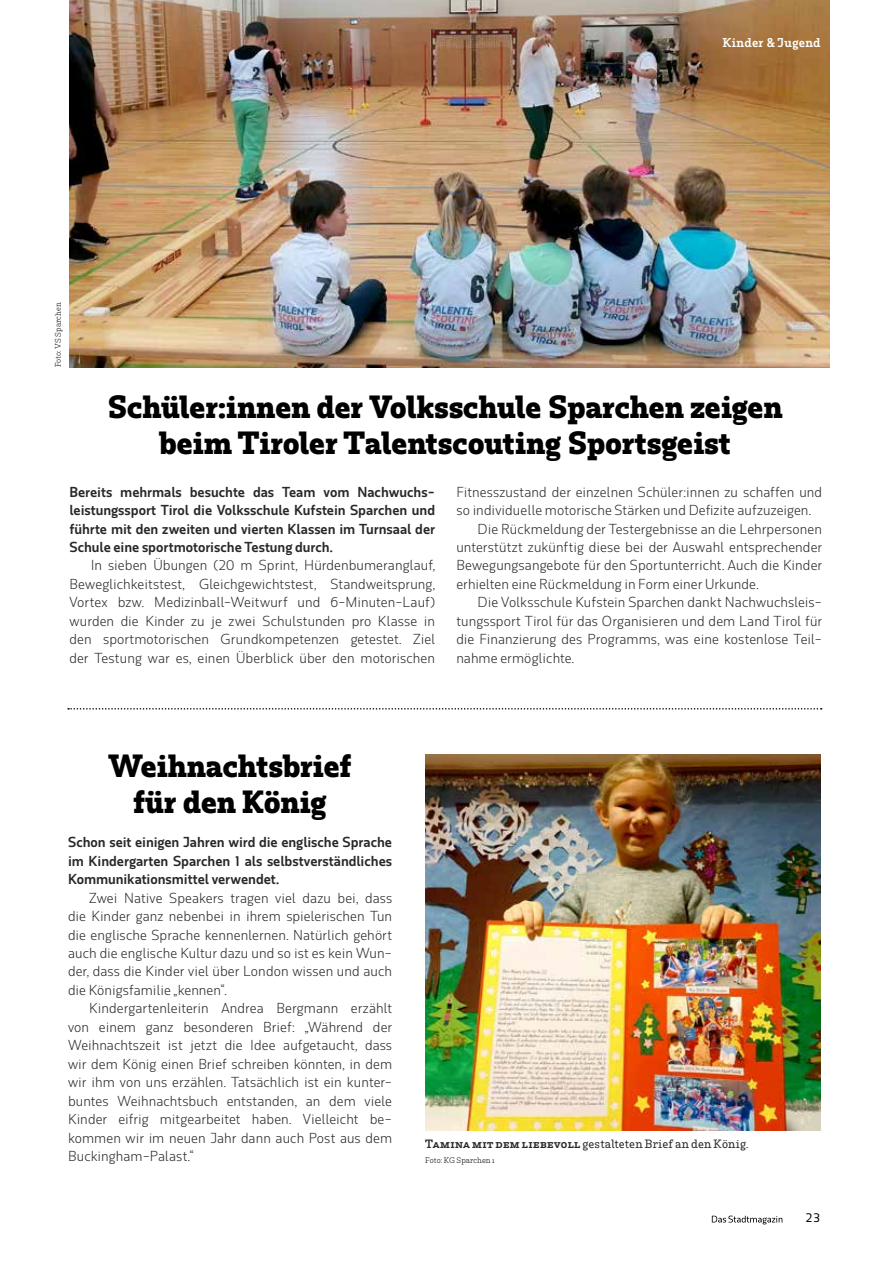
<style>
.page{position:relative;width:893px;height:1263px;background:#fff}
.page>*{position:absolute;margin:0;border:0;box-sizing:border-box;transform-origin:0 0}
.t1{font:700 30px/36px "Rum Serif";letter-spacing:-.01em;color:#000;text-align:center}
.t2{font:300 13.5px/18.5px "Rum Sans";letter-spacing:.01em;color:#292829;text-align:justify}
.t3{font:600 13.5px/18.5px "Rum Sans";color:#292829;text-align:justify}
.t4{font:600 12px "Rum Serif";color:#fff}
.t5{font:500 12px "Rum Sans";color:#000}
.t6{font:500 11.25px "Rum Serif";letter-spacing:.005em;color:#292829}
.t7{font:300 7.5px "Rum Serif";color:#000}
.s1{font-weight:600}
</style>
<div class="page">
<svg style="left:712px;top:1215px;width:70px;height:9px"></svg>
<img style="left:425px;top:755px;width:396px;height:375px">
<img style="left:69px;top:0;width:760px;height:367px">
<svg style="left:68px;top:708px;width:754px;height:1px"></svg>
<p class="t4" style="left:722px;top:36px;width:100px">Kinder &amp; Jugend</p>
<p class="t7" style="left:54px;top:367px;width:66px;rotate:-90deg">Foto: VS Sparchen</p>
<h1 class="t1" style="left:107px;top:389px;width:677px">Schüler:innen der Volksschule Sparchen zeigen beim Tiroler Talentscouting Sportsgeist</h1>
<p class="t3" style="left:69px;top:482px;width:367px">Bereits mehrmals besuchte das Team vom Nachwuchs&shy;leistungssport Tirol die Volksschule Kufstein Sparchen und führte mit den zweiten und vierten Klassen im Turnsaal der Schule eine sportmotorische Testung durch.</p>
<p class="t2" style="left:69px;top:556px;width:367px;text-indent:21px">In sieben Übungen (20 m Sprint, Hürdenbumeranglauf, Beweglichkeitstest, Gleichgewichtstest, Standweitsprung, Vortex bzw. Medizinball-Weitwurf und 6-Minuten-Lauf) wurden die Kinder zu je zwei Schulstunden pro Klasse in den sportmotorischen Grundkompetenzen getestet. Ziel der Testung war es, einen Überblick über den motorischen</p>
<p class="t2" style="left:456px;top:482px;width:367px">Fitnesszustand der einzelnen Schüler:innen zu schaffen und</p>
<p class="t2" style="left:456px;top:501px;width:356px">so individuelle motorische Stärken und Defizite aufzuzeigen.</p>
<p class="t2" style="left:478px;top:519px;width:346px">Die Rückmeldung der Testergebnisse an die Lehrpersonen</p>
<p class="t2" style="left:456px;top:538px;width:367px">unterstützt zukünftig diese bei der Auswahl entsprechender</p>
<p class="t2" style="left:456px;top:556px;width:367px">Bewegungsangebote für den Sportunterricht. Auch die Kinder</p>
<p class="t2" style="left:456px;top:575px;width:304px">erhielten eine Rückmeldung in Form einer Urkunde.</p>
<p class="t2" style="left:478px;top:593px;width:346px">Die Volksschule Kufstein Sparchen dankt Nachwuchsleis-</p>
<p class="t2" style="left:456px;top:612px;width:367px">tungssport Tirol für das Organisieren und dem Land Tirol für</p>
<p class="t2" style="left:456px;top:630px;width:367px">die Finanzierung des Programms, was eine kostenlose Teil-</p>
<p class="t2" style="left:456px;top:648px;width:119px">nahme ermöglichte.</p>
<h1 class="t1" style="left:108px;top:748px;width:245px">Weihnachtsbrief für den König</h1>
<p class="t3" style="left:68px;top:833px;width:326px">Schon seit einigen Jahren wird die englische Sprache im Kindergarten Sparchen 1 als selbstverständliches Kommunikationsmittel verwendet.</p>
<p class="t2" style="left:68px;top:888px;width:326px;text-indent:21px">Zwei Native Speakers tragen viel dazu bei, dass die Kinder ganz nebenbei in ihrem spielerischen Tun die englische Sprache kennenlernen. Natürlich gehört auch die englische Kultur dazu und so ist es kein Wun&shy;der, dass die Kinder viel über London wissen und auch die Königsfamilie „kennen“.</p>
<p class="t2" style="left:68px;top:999px;width:326px;text-indent:21px">Kindergartenleiterin Andrea Bergmann erzählt von einem ganz besonderen Brief: „Während der Weihnachtszeit ist jetzt die Idee aufgetaucht, dass wir dem König einen Brief schreiben könnten, in dem wir ihm von uns erzählen. Tatsächlich ist ein kunter&shy;buntes Weihnachtsbuch entstanden, an dem viele Kinder eifrig mitgearbeitet haben. Vielleicht be&shy;kommen wir im neuen Jahr dann auch Post aus dem Buckingham-Palast.“</p>
<p class="t6" style="left:425px;top:1136px;width:324px"><span class="s1">Tamina mit dem liebevoll</span> gestalteten Brief an den König.</p>
<p class="t7" style="left:425px;top:1155px;width:71px">Foto: KG Sparchen 1</p>
<p class="t5" style="left:805px;top:1210px;width:17px">23</p>
</div>
